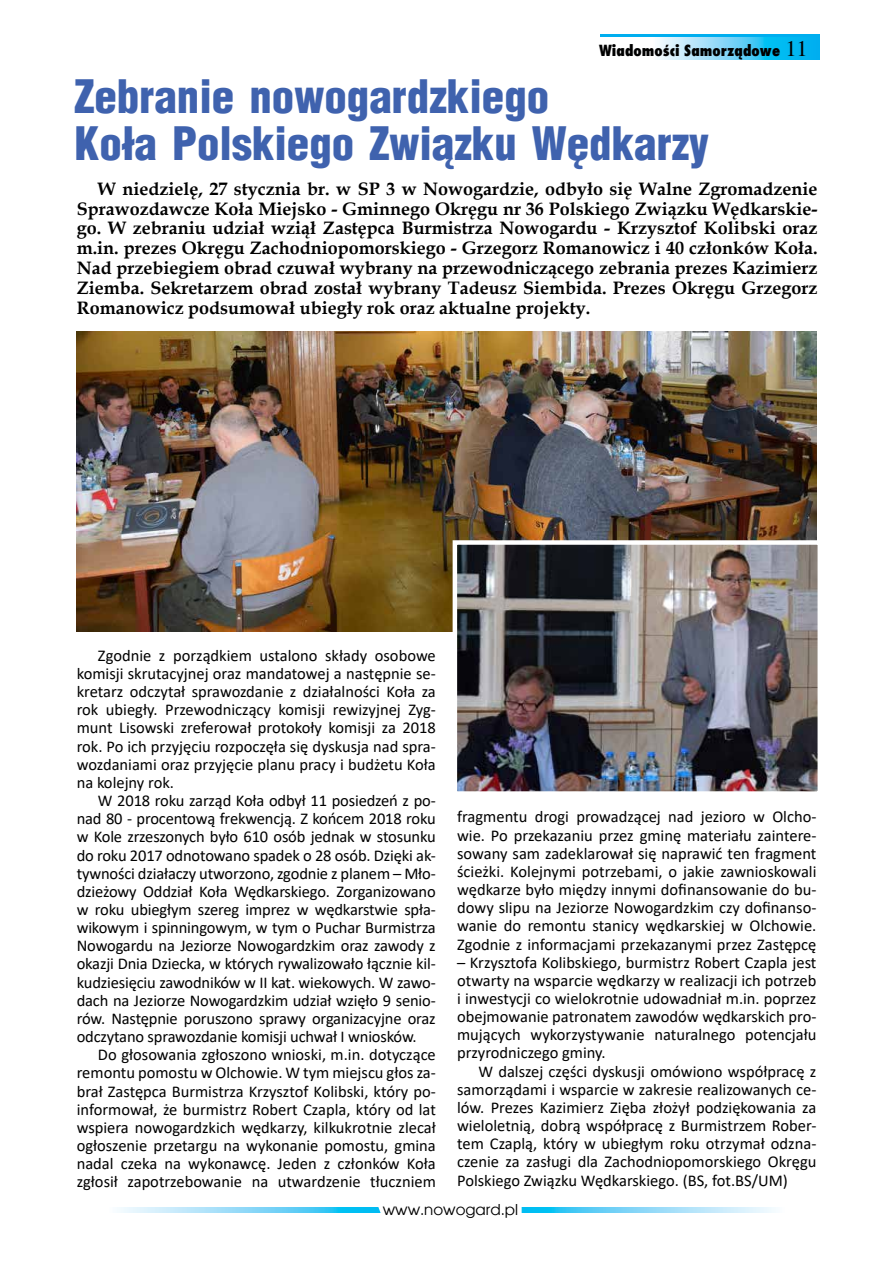
<style>
.page{position:relative;width:893px;height:1263px;background:#fff}
.page>*{position:absolute;margin:0;border:0;box-sizing:border-box;transform-origin:0 0}
.t1{font:900 45px/46.5px "Switzerland Cond";color:#3f62ae}
.t2{font:22.5px "Times";color:#000}
.t3{font:700 18px/19.8px "Book Antiqua";color:#000;text-align:justify}
.t4{font:16.5px/18.1px "Calibri";color:#000;text-align:justify}
.t5{font:800 15px "Fujiyama";color:#000}
.t6{font:15px "Avalon";color:#000}
</style>
<div class="page">
<div style="left:600px;top:34px;width:220px;height:26px;background:#00aeef"></div>
<svg style="left:600px;top:37px;width:190px;height:22px;background:#a2e3f9"></svg>
<svg style="left:527px;top:1208px;width:248px;height:5px"></svg>
<svg style="left:119px;top:1208px;width:251px;height:5px"></svg>
<svg style="left:370px;top:1207px;width:157px;height:6px"></svg>
<img style="left:76px;top:331px;width:740px;height:300px">
<img style="left:450px;top:538px;width:368px;height:254px">
<h2 class="t2" style="left:785px;top:36px;width:24px">11</h2>
<p class="t5" style="left:599px;top:40px;width:182px">Wiadomości Samorządowe</p>
<h1 class="t1" style="left:75px;top:72px;width:636px">Zebranie nowogardzkiego<br>Koła Polskiego Związku Wędkarzy</h1>
<p class="t3" style="left:77px;top:179px;width:742px;text-indent:21px">W niedzielę, 27 stycznia br. w SP 3 w Nowogardzie, odbyło się Walne Zgromadzenie Sprawozdawcze Koła Miejsko - Gminnego Okręgu nr 36 Polskiego Związku Wędkarskie&shy;go. W zebraniu udział wziął Zastępca Burmistrza Nowogardu - Krzysztof Kolibski oraz m.in. prezes Okręgu Zachodniopomorskiego - Grzegorz Romanowicz i 40 członków Koła.<br>Nad przebiegiem obrad czuwał wybrany na przewodniczącego zebrania prezes Kazimierz Ziemba. Sekretarzem obrad został wybrany Tadeusz Siembida. Prezes Okręgu Grzegorz Romanowicz podsumował ubiegły rok oraz aktualne projekty.</p>
<p class="t4" style="left:77px;top:646px;width:361px;text-indent:21px">Zgodnie z porządkiem ustalono składy osobowe komisji skrutacyjnej oraz mandatowej a następnie se&shy;kretarz odczytał sprawozdanie z działalności Koła za rok ubiegły. Przewodniczący komisji rewizyjnej Zyg&shy;munt Lisowski zreferował protokoły komisji za 2018 rok. Po ich przyjęciu rozpoczęła się dyskusja nad spra&shy;wozdaniami oraz przyjęcie planu pracy i budżetu Koła na kolejny rok.</p>
<p class="t4" style="left:77px;top:791px;width:361px;text-indent:21px">W 2018 roku zarząd Koła odbył 11 posiedzeń z po&shy;nad 80 - procentową frekwencją. Z końcem 2018 roku w Kole zrzeszonych było 610 osób jednak w stosunku do roku 2017 odnotowano spadek o 28 osób. Dzięki ak&shy;tywności działaczy utworzono, zgodnie z planem – Mło&shy;dzieżowy Oddział Koła Wędkarskiego. Zorganizowano w roku ubiegłym szereg imprez w wędkarstwie spła&shy;wikowym i spinningowym, w tym o Puchar Burmistrza Nowogardu na Jeziorze Nowogardzkim oraz zawody z okazji Dnia Dziecka, w których rywalizowało łącznie kil&shy;kudziesięciu zawodników w II kat. wiekowych. W zawo&shy;dach na Jeziorze Nowogardzkim udział wzięło 9 senio&shy;rów. Następnie poruszono sprawy organizacyjne oraz odczytano sprawozdanie komisji uchwał I wniosków.</p>
<p class="t4" style="left:77px;top:1045px;width:361px;text-indent:21px">Do głosowania zgłoszono wnioski, m.in. dotyczące remontu pomostu w Olchowie. W tym miejscu głos za&shy;brał Zastępca Burmistrza Krzysztof Kolibski, który po&shy;informował, że burmistrz Robert Czapla, który od lat wspiera nowogardzkich wędkarzy, kilkukrotnie zlecał ogłoszenie przetargu na wykonanie pomostu, gmina nadal czeka na wykonawcę. Jeden z członków Koła zgłosił zapotrzebowanie na utwardzenie tłuczniem</p>
<p class="t4" style="left:457px;top:807px;width:361px">fragmentu drogi prowadzącej nad jezioro w Olcho&shy;wie. Po przekazaniu przez gminę materiału zaintere&shy;sowany sam zadeklarował się naprawić ten fragment ścieżki. Kolejnymi potrzebami, o jakie zawnioskowali wędkarze było między innymi dofinansowanie do bu&shy;dowy slipu na Jeziorze Nowogardzkim czy dofinanso&shy;wanie do remontu stanicy wędkarskiej w Olchowie.<br>Zgodnie z informacjami przekazanymi przez Zastępcę</p>
<p class="t4" style="left:457px;top:953px;width:361px">– Krzysztofa Kolibskiego, burmistrz Robert Czapla jest otwarty na wsparcie wędkarzy w realizacji ich potrzeb i inwestycji co wielokrotnie udowadniał m.in. poprzez obejmowanie patronatem zawodów wędkarskich pro&shy;mujących wykorzystywanie naturalnego potencjału przyrodniczego gminy.</p>
<p class="t4" style="left:457px;top:1062px;width:361px;text-indent:21px">W dalszej części dyskusji omówiono współpracę z samorządami i wsparcie w zakresie realizowanych ce&shy;lów. Prezes Kazimierz Zięba złożył podziękowania za wieloletnią, dobrą współpracę z Burmistrzem Rober&shy;tem Czaplą, który w ubiegłym roku otrzymał odzna&shy;czenie za zasługi dla Zachodniopomorskiego Okręgu Polskiego Związku Wędkarskiego. (BS, fot.BS/UM)</p>
<p class="t6" style="left:383px;top:1200px;width:137px">www.nowogard.pl</p>
</div>
